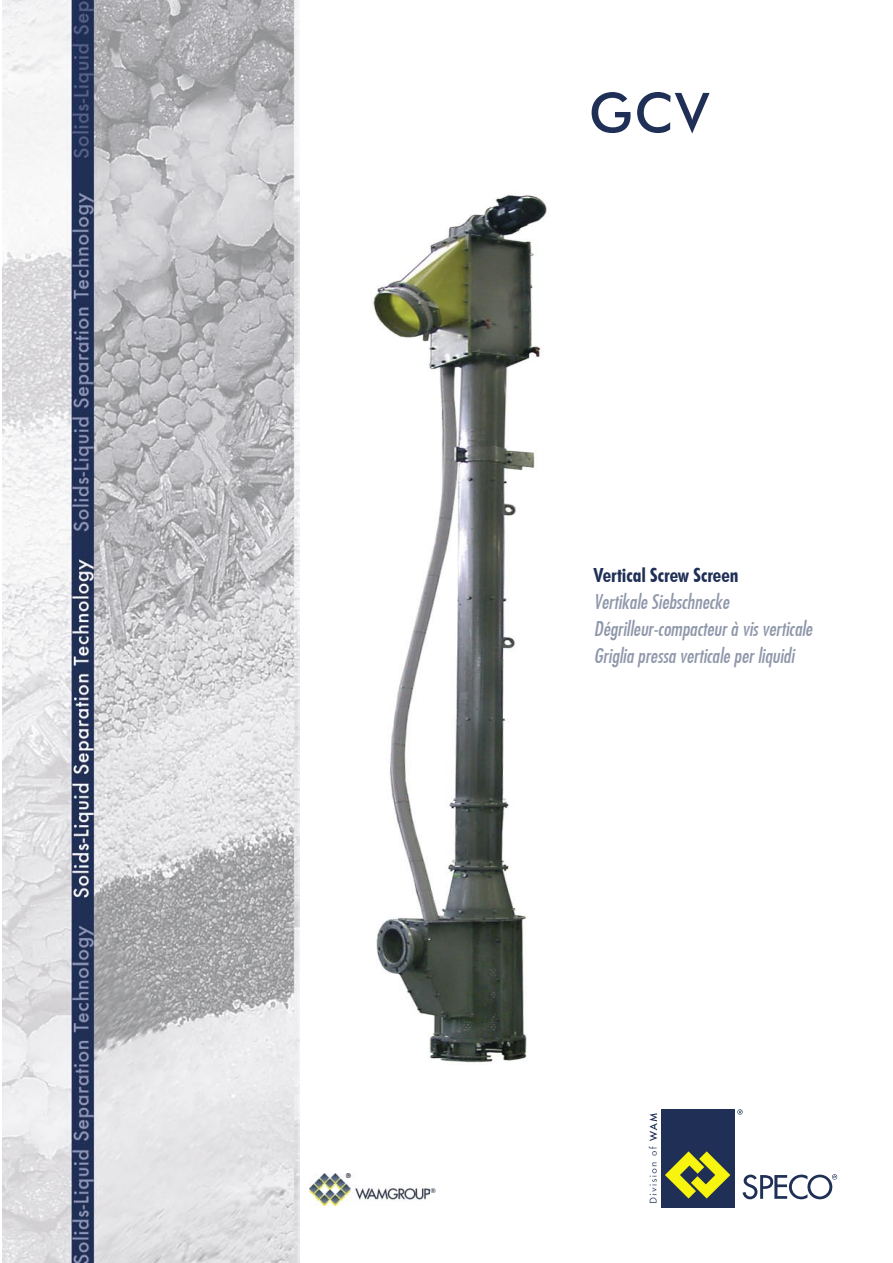
<style>
.page{position:relative;width:893px;height:1263px;background:#fff}
.page>*{position:absolute;margin:0;border:0;box-sizing:border-box;transform-origin:0 0}
.t1{font:500 54.75px "Futura BT";color:#1f2f55}
.t2{font:19.5px "Futura Md Cn BT Italic";color:#8f97aa}
.t3{font:700 condensed 19.5px "Futura BT";color:#1f2f55}
.t4{font:700 condensed 6.6px "Futura BT";color:#273744}
</style>
<div class="page">
<img style="left:2px;top:0;width:298px;height:1263px">
<svg style="left:649px;top:1162px;width:8px;height:41px"></svg>
<svg style="left:648px;top:1113px;width:9px;height:43px"></svg>
<svg style="left:743px;top:1174px;width:94px;height:25px"></svg>
<div style="left:661px;top:1109px;width:74px;height:98px;background:#1f2f55"></div>
<svg style="left:665px;top:1151px;width:65px;height:47px"></svg>
<svg style="left:737px;top:1109px;width:6px;height:6px"></svg>
<img style="left:310px;top:1173px;width:120px;height:33px">
<img style="left:372px;top:195px;width:176px;height:868px">
<p class="t1" style="left:589px;top:79px;width:122px">GCV</p>
<p class="t3" style="left:594px;top:563px;width:146px">Vertical Screw Screen</p>
<p class="t2" style="left:594px;top:589px;width:137px">Vertikale Siebschnecke</p>
<p class="t2" style="left:594px;top:616px;width:220px">Dégrilleur-compacteur à vis verticale</p>
<p class="t2" style="left:594px;top:643px;width:202px">Griglia pressa verticale per liquidi</p>
<p class="t4" style="left:430px;top:1187px;width:7px">®</p>
</div>
